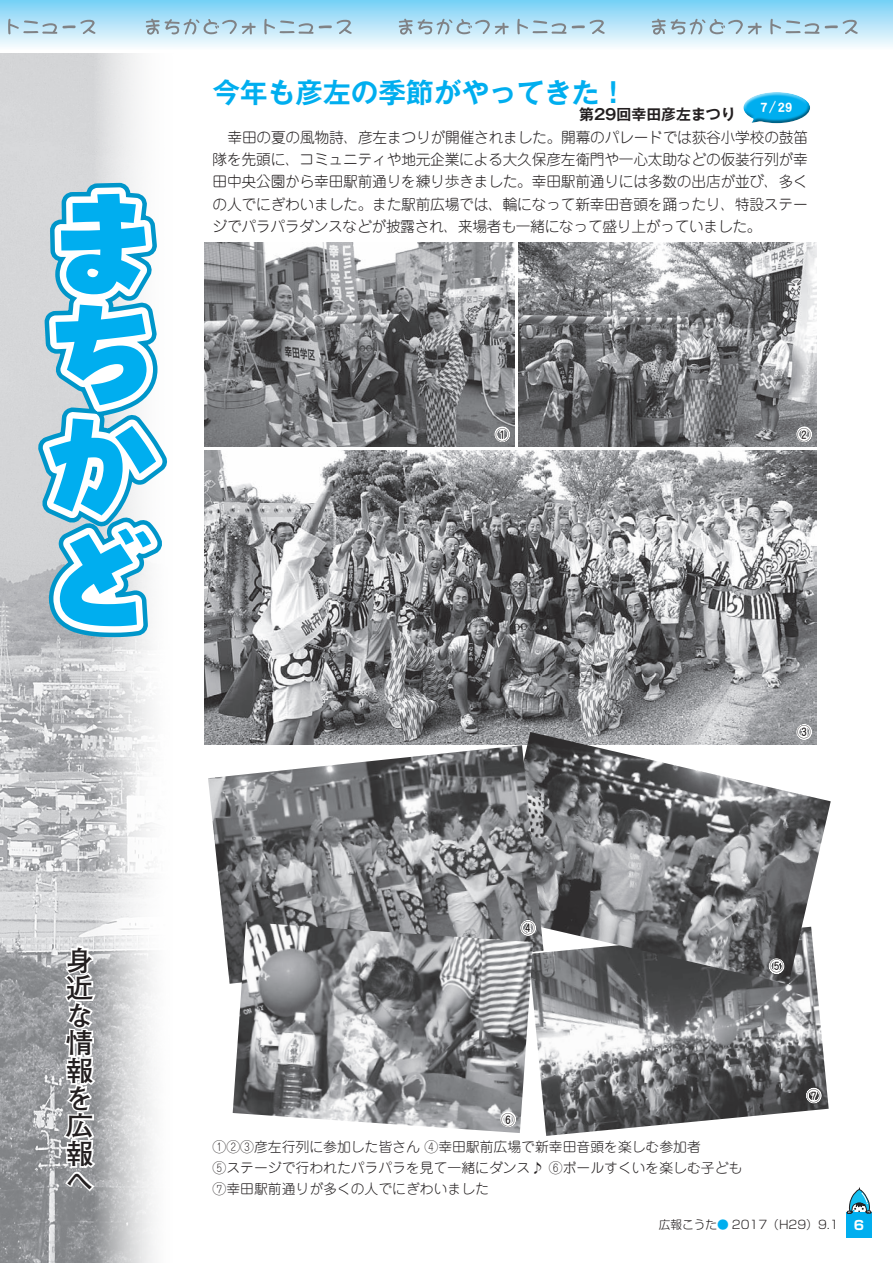
<style>
.page{position:relative;width:893px;height:1263px;background:#fff}
.page>*{position:absolute;margin:0;border:0;box-sizing:border-box;transform-origin:0 0}
.t1{font:700 27.6px "Gothic MB101 Pro De";color:#00aeef}
.t2{font:700 27.6px/27.6px "Futo Go B101 Pro";color:#231f20;text-align:justify}
.t3{font:300 14.85px/22.4px "Jun 101 Pro";letter-spacing:-.02em;color:#231f20;text-align:justify}
.t4{font:700 14.85px "Gothic MB101 Pro De";color:#231f20}
.t5{font:300 13.8px/21.3px "Jun 101 Pro";color:#231f20}
.t6{font:500 13.8px "Jun 34 Pro";color:#231f20}
.t7{font:13.8px "DFHS Gothic Std W9";color:#fff}
.t8{font:300 11.7px "Shin Go Pro";color:#231f20}
.s1{color:#00aeef}
.s2{font-weight:700;font-size:12.75px;color:#fff}
</style>
<div class="page">
<div style="left:0;top:0;width:893px;height:51px;background:linear-gradient(to bottom,#77d0f6,#fffefe)"></div>
<svg style="left:146px;top:19px;width:206px;height:16px;background:#b1d0df"></svg>
<svg style="left:399px;top:19px;width:206px;height:16px;background:#b1d0df"></svg>
<svg style="left:652px;top:19px;width:206px;height:16px;background:#b1d0df"></svg>
<svg style="left:0;top:19px;width:95px;height:16px;background:#b3d4e4"></svg>
<img style="left:0;top:53px;width:168px;height:1210px">
<svg style="left:36px;top:183px;width:131px;height:348px"></svg>
<svg style="left:39px;top:185px;width:127px;height:454px"></svg>
<svg style="left:61px;top:943px;width:37px;height:251px"></svg>
<img style="left:519px;top:242px;width:297px;height:204px">
<img style="left:204px;top:451px;width:612px;height:293px">
<img style="left:204px;top:242px;width:310px;height:204px">
<img style="left:533px;top:984px;width:296px;height:152px">
<img style="left:488px;top:732px;width:343px;height:252px">
<img style="left:208px;top:745px;width:336px;height:239px">
<img style="left:233px;top:922px;width:300px;height:211px">
<div style="left:741px;top:92px;width:69px;height:33px;background:#fff;opacity:.75"></div>
<div style="left:741px;top:101px;width:69px;height:24px;background:#231f20;opacity:.5"></div>
<svg style="left:493px;top:425px;width:18px;height:18px"></svg>
<svg style="left:795px;top:425px;width:18px;height:18px"></svg>
<svg style="left:795px;top:723px;width:18px;height:18px"></svg>
<svg style="left:519px;top:916px;width:18px;height:23px"></svg>
<svg style="left:768px;top:909px;width:17px;height:66px"></svg>
<svg style="left:499px;top:1110px;width:18px;height:18px"></svg>
<svg style="left:805px;top:1087px;width:18px;height:17px"></svg>
<div style="left:845px;top:1210px;width:28px;height:29px;border:3px solid #fff"></div>
<div style="left:846px;top:1212px;width:26px;height:25px;background:#00aeef"></div>
<svg style="left:845px;top:1187px;width:28px;height:31px"></svg>
<h1 class="t2" style="left:66px;top:943px;width:29px">身近な情報を広報へ</h1>
<h1 class="t1" style="left:213px;top:70px;width:416px">今年も彦左の季節がやってきた！</h1>
<p class="t4" style="left:579px;top:102px;width:158px">第29回幸田彦左まつり</p>
<p class="t3" style="left:213px;top:124px;width:597px;text-indent:15px">幸田の夏の風物詩、彦左まつりが開催されました。開幕のパレードでは荻谷小学校の鼓笛隊を先頭に、コミュニティや地元企業による大久保彦左衛門や一心太助などの仮装行列が幸田中央公園から幸田駅前通りを練り歩きました。幸田駅前通りには多数の出店が並び、多くの人でにぎわいました。また駅前広場では、輪になって新幸田音頭を踊ったり、特設ステージでパラパラダンスなどが披露され、来場者も一緒になって盛り上がっていました。</p>
<p class="t7" style="left:760px;top:100px;width:34px">7／ 29</p>
<p class="t6" style="left:495px;top:423px;width:15px">①</p>
<p class="t6" style="left:797px;top:423px;width:15px">②</p>
<p class="t6" style="left:797px;top:721px;width:15px">③</p>
<p class="t6" style="left:521px;top:917px;width:15px">④</p>
<p class="t6" style="left:770px;top:955px;width:15px">⑤</p>
<p class="t6" style="left:501px;top:1108px;width:15px">⑥</p>
<p class="t5" style="left:213px;top:1134px;width:531px">①②③彦左行列に参加した皆さん ④幸田駅前広場で新幸田音頭を楽しむ参加者<br>⑤ステージで行われたパラパラを見て一緒にダンス♪ ⑥ボールすくいを楽しむ子ども<br>⑦幸田駅前通りが多くの人でにぎわいました</p>
<p class="t6" style="left:807px;top:1084px;width:15px">⑦</p>
<p class="t8" style="left:659px;top:1215px;width:207px">広報こうた<span class="s1">●</span> 2017（H29）9.1 <span class="s2">6</span></p>
</div>
